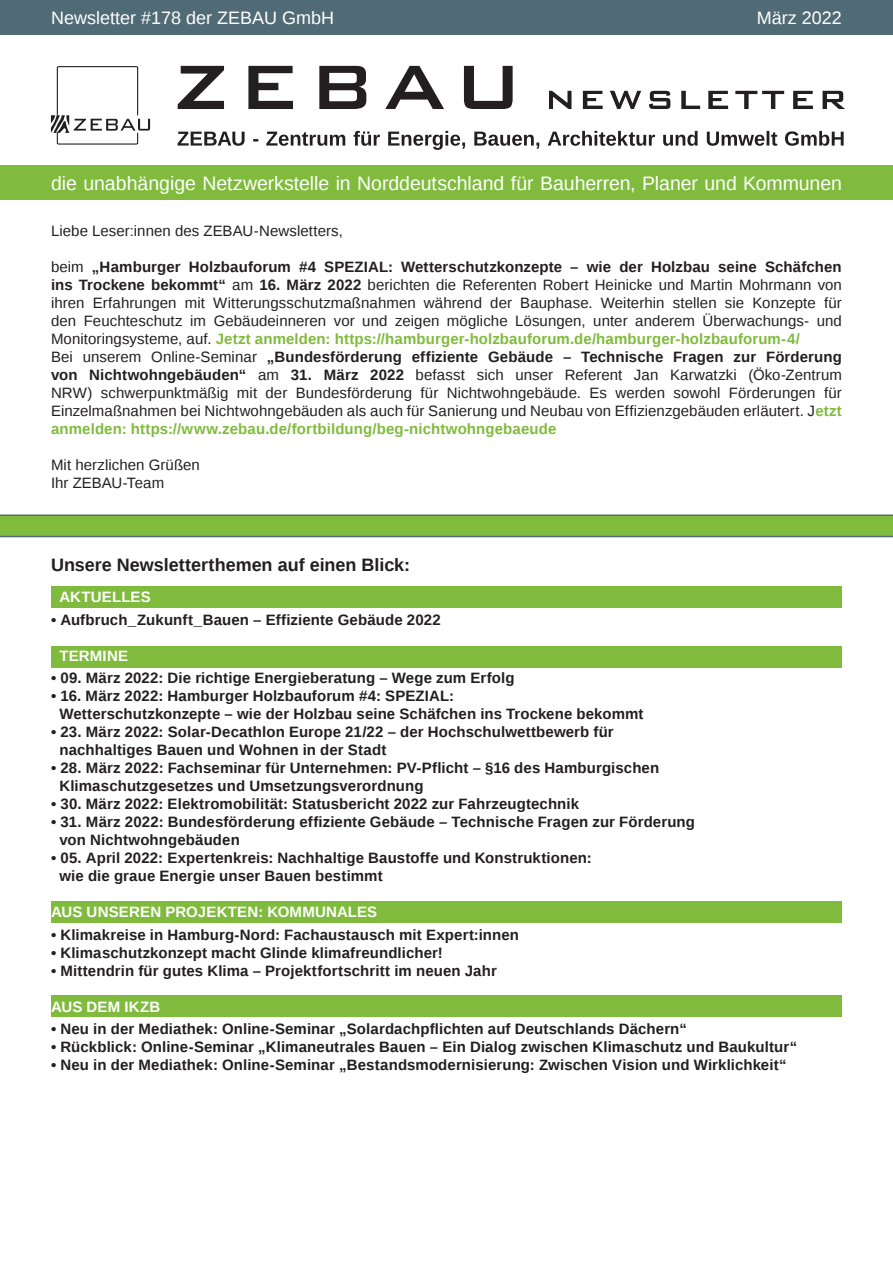
<style>
.page{position:relative;width:893px;height:1263px;background:#fff}
.page>*{position:absolute;margin:0;border:0;box-sizing:border-box;transform-origin:0 0}
.t1{font:19.5px "Liberation Sans";letter-spacing:-.005em;color:#fff}
.t2{font:700 18px "Liberation Sans";color:#231f20}
.t3{font:18px "Liberation Sans";color:#fff}
.t4{font:700 15px "Liberation Sans";letter-spacing:.005em;color:#231f20}
.t5{font:15px/18px "Liberation Sans";letter-spacing:.005em;color:#231f20;text-align:justify}
.t6{font:700 15px "Liberation Sans";letter-spacing:.01em;color:#fff}
.s1{font-weight:700}
.s2{font-weight:700;color:#80bb3d}
</style>
<div class="page">
<div style="left:0;top:0;width:893px;height:34px;background:#506a76"></div>
<div style="left:0;top:166px;width:893px;height:34px;background:#80bb3d"></div>
<svg style="left:178px;top:66px;width:667px;height:43px"></svg>
<svg style="left:177px;top:131px;width:667px;height:19px"></svg>
<svg style="left:51px;top:66px;width:99px;height:79px"></svg>
<div style="left:51px;top:995px;width:791px;height:21px;background:#80bb3d"></div>
<div style="left:51px;top:646px;width:791px;height:22px;background:#80bb3d"></div>
<div style="left:0;top:515px;width:893px;height:21px;background:#80bb3d"></div>
<hr style="left:0;top:536px;width:893px;height:1px;background:#506a76">
<hr style="left:0;top:514px;width:893px;height:2px;background:#506a76">
<div style="left:51px;top:587px;width:791px;height:21px;background:#80bb3d"></div>
<div style="left:51px;top:901px;width:791px;height:22px;background:#80bb3d"></div>
<p class="t3" style="left:51px;top:7px;width:285px">Newsletter #178 der ZEBAU GmbH</p>
<p class="t3" style="left:757px;top:7px;width:87px">März 2022</p>
<h1 class="t1" style="left:51px;top:172px;width:792px">die unabhängige Netzwerkstelle in Norddeutschland für Bauherren, Planer und Kommunen</h1>
<p class="t5" style="left:51px;top:223px;width:293px">Liebe Leser:innen des ZEBAU-Newsletters,</p>
<p class="t5" style="left:51px;top:259px;width:792px">beim <span class="s1">„Hamburger Holzbauforum #4 SPEZIAL: Wetterschutzkonzepte – wie der Holzbau seine Schäfchen ins Trockene bekommt“</span> am <span class="s1">16. März 2022</span> berichten die Referenten Robert Heinicke und Martin Mohrmann von ihren Erfahrungen mit Witterungsschutzmaßnahmen während der Bauphase. Weiterhin stellen sie Konzepte für den Feuchteschutz im Gebäudeinneren vor und zeigen mögliche Lösungen, unter anderem Überwachungs- und Monitoringsysteme, auf. <span class="s2">Jetzt anmelden: https://hamburger-holzbauforum.de/hamburger-holzbauforum-4/</span></p>
<p class="t5" style="left:51px;top:349px;width:792px">Bei unserem Online-Seminar <span class="s1">„Bundesförderung effiziente Gebäude – Technische Fragen zur Förderung von Nichtwohngebäuden“</span> am <span class="s1">31. März 2022</span> befasst sich unser Referent Jan Karwatzki (Öko-Zentrum NRW) schwerpunktmäßig mit der Bundesförderung für Nichtwohngebäude. Es werden sowohl Förderungen für Einzelmaßnahmen bei Nichtwohngebäuden als auch für Sanierung und Neubau von Effizienzgebäuden erläutert. J<span class="s2">etzt anmelden: https://www.zebau.de/fortbildung/beg-nichtwohngebaeude</span></p>
<p class="t5" style="left:51px;top:457px;width:150px">Mit herzlichen Grüßen</p>
<p class="t5" style="left:51px;top:475px;width:115px">Ihr ZEBAU-Team</p>
<p class="t2" style="left:51px;top:552px;width:361px">Unsere Newsletterthemen auf einen Blick:</p>
<p class="t6" style="left:59px;top:587px;width:93px">AKTUELLES</p>
<p class="t4" style="left:51px;top:609px;width:391px">• Aufbruch_Zukunft_Bauen – Effiziente Gebäude 2022</p>
<p class="t6" style="left:59px;top:645px;width:70px">TERMINE</p>
<p class="t4" style="left:51px;top:668px;width:465px">• 09. März 2022: Die richtige Energieberatung – Wege zum Erfolg</p>
<p class="t4" style="left:51px;top:686px;width:405px">• 16. März 2022: Hamburger Holzbauforum #4: SPEZIAL:</p>
<p class="t4" style="left:59px;top:704px;width:586px">Wetterschutzkonzepte – wie der Holzbau seine Schäfchen ins Trockene bekommt</p>
<p class="t4" style="left:51px;top:722px;width:564px">• 23. März 2022: Solar-Decathlon Europe 21/22 – der Hochschulwettbewerb für</p>
<p class="t4" style="left:59px;top:740px;width:328px">nachhaltiges Bauen und Wohnen in der Stadt</p>
<p class="t4" style="left:51px;top:758px;width:610px">• 28. März 2022: Fachseminar für Unternehmen: PV-Pflicht – §16 des Hamburgischen</p>
<p class="t4" style="left:59px;top:776px;width:366px">Klimaschutzgesetzes und Umsetzungsverordnung</p>
<p class="t4" style="left:51px;top:794px;width:529px">• 30. März 2022: Elektromobilität: Statusbericht 2022 zur Fahrzeugtechnik</p>
<p class="t4" style="left:51px;top:812px;width:645px">• 31. März 2022: Bundesförderung effiziente Gebäude – Technische Fragen zur Förderung</p>
<p class="t4" style="left:59px;top:830px;width:182px">von Nichtwohngebäuden</p>
<p class="t4" style="left:51px;top:848px;width:542px">• 05. April 2022: Expertenkreis: Nachhaltige Baustoffe und Konstruktionen:</p>
<p class="t4" style="left:59px;top:866px;width:325px">wie die graue Energie unser Bauen bestimmt</p>
<p class="t6" style="left:51px;top:902px;width:328px">AUS UNSEREN PROJEKTEN: KOMMUNALES</p>
<p class="t4" style="left:51px;top:924px;width:470px">• Klimakreise in Hamburg-Nord: Fachaustausch mit Expert:innen</p>
<p class="t4" style="left:51px;top:942px;width:393px">• Klimaschutzkonzept macht Glinde klimafreundlicher!</p>
<p class="t4" style="left:51px;top:960px;width:447px">• Mittendrin für gutes Klima – Projektfortschritt im neuen Jahr</p>
<p class="t6" style="left:51px;top:996px;width:111px">AUS DEM IKZB</p>
<p class="t4" style="left:51px;top:1019px;width:637px">• Neu in der Mediathek: Online-Seminar „Solardachpflichten auf Deutschlands Dächern“</p>
<p class="t4" style="left:51px;top:1037px;width:748px">• Rückblick: Online-Seminar „Klimaneutrales Bauen – Ein Dialog zwischen Klimaschutz und Baukultur“</p>
<p class="t4" style="left:51px;top:1055px;width:737px">• Neu in der Mediathek: Online-Seminar „Bestandsmodernisierung: Zwischen Vision und Wirklichkeit“</p>
</div>
